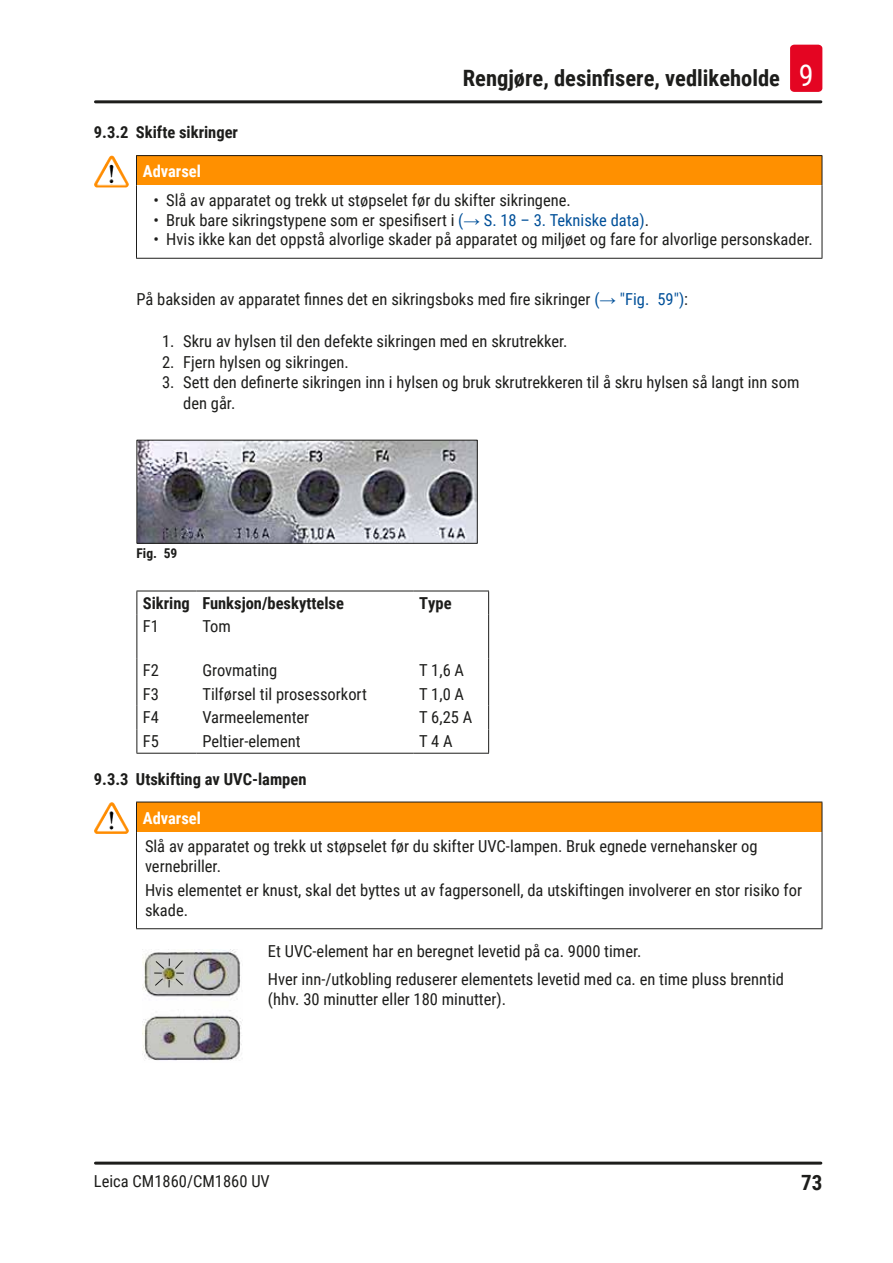
<style>
.page{position:relative;width:893px;height:1263px;background:#fff}
.page>*{position:absolute;margin:0;border:0;box-sizing:border-box;transform-origin:0 0}
.t1{font:700 22.5px "Roboto Condensed";color:#1d1d1b}
.t2{font:700 21px "Roboto Condensed";color:#1d1d1b}
.Table_text{font:16.5px/20.9px "Roboto Condensed";color:#1d1d1b}
.Source_of_danger{font:16.5px/19.8px "Roboto Condensed";color:#1d1d1b}
.Table_heading{font:700 16.5px "Roboto Condensed";color:#1d1d1b}
.Description_text{font:16.5px "Roboto Condensed";color:#1d1d1b}
.Signalword__no_use_a{font:700 16.5px "Roboto Condensed";color:#fff}
.t3{font:700 13.5px "Roboto Condensed";color:#1d1d1b}
.s1{font-weight:400;font-size:30px;color:#fff}
.s2{color:#005099}
.s3{font-family:"Arial";color:#005099}
</style>
<div class="page">
<hr style="left:95px;top:100px;width:726px;height:3px;background:#1d1d1b">
<hr style="left:95px;top:1161px;width:726px;height:3px;background:#1d1d1b">
<div style="left:790px;top:45px;width:32px;height:47px;background:#e40522;border-radius:4px"></div>
<div style="left:136px;top:156px;width:686px;height:30px;background:#ff9000"></div>
<hr style="left:136px;top:156px;width:1px;height:30px;background:#1d1d1b">
<hr style="left:136px;top:186px;width:1px;height:72px;background:#1d1d1b">
<hr style="left:822px;top:186px;width:1px;height:72px;background:#1d1d1b">
<hr style="left:136px;top:258px;width:686px;height:1px;background:#1d1d1b">
<hr style="left:136px;top:155px;width:686px;height:1px;background:#1d1d1b">
<hr style="left:822px;top:156px;width:1px;height:30px;background:#1d1d1b">
<img style="left:96px;top:156px;width:15px;height:24px">
<img style="left:138px;top:442px;width:338px;height:100px">
<div style="left:136px;top:440px;width:342px;height:104px;border:1px solid #1d1d1b"></div>
<hr style="left:136px;top:615px;width:1px;height:43px;background:#1d1d1b">
<hr style="left:488px;top:615px;width:1px;height:43px;background:#1d1d1b">
<svg style="left:136px;top:658px;width:1px;height:95px"></svg>
<svg style="left:488px;top:658px;width:1px;height:95px"></svg>
<hr style="left:136px;top:753px;width:60px;height:1px;background:#1d1d1b">
<hr style="left:196px;top:753px;width:217px;height:1px;background:#1d1d1b">
<hr style="left:413px;top:753px;width:76px;height:1px;background:#1d1d1b">
<hr style="left:136px;top:591px;width:60px;height:1px;background:#1d1d1b">
<svg style="left:136px;top:591px;width:1px;height:24px"></svg>
<hr style="left:196px;top:591px;width:217px;height:1px;background:#1d1d1b">
<hr style="left:413px;top:591px;width:76px;height:1px;background:#1d1d1b">
<svg style="left:488px;top:591px;width:1px;height:24px"></svg>
<div style="left:136px;top:802px;width:686px;height:30px;background:#ff9000"></div>
<hr style="left:136px;top:802px;width:1px;height:30px;background:#1d1d1b">
<hr style="left:136px;top:832px;width:1px;height:96px;background:#1d1d1b">
<hr style="left:822px;top:832px;width:1px;height:96px;background:#1d1d1b">
<hr style="left:136px;top:928px;width:686px;height:1px;background:#1d1d1b">
<hr style="left:136px;top:802px;width:686px;height:1px;background:#1d1d1b">
<hr style="left:822px;top:802px;width:1px;height:30px;background:#1d1d1b">
<img style="left:96px;top:802px;width:15px;height:24px">
<img style="left:142px;top:950px;width:100px;height:111px">
<svg style="left:154px;top:958px;width:30px;height:29px"></svg>
<h1 class="t1" style="left:463px;top:63px;width:352px">Rengjøre, desinfisere, vedlikeholde <span class="s1">9</span></h1>
<p class="Table_heading" style="left:94px;top:121px;width:146px">9.3.2 Skifte sikringer</p>
<p class="Signalword__no_use_a" style="left:143px;top:160px;width:60px">Advarsel</p>
<p class="Table_text" style="left:153px;top:189px;width:419px">• Slå av apparatet og trekk ut støpselet før du skifter sikringene.</p>
<p class="Table_text" style="left:153px;top:209px;width:497px">• Bruk bare sikringstypene som er spesifisert i <span class="s2">(</span><span class="s3">→</span> <span class="s2">S. 18 – 3. Tekniske data)</span>.</p>
<p class="Table_text" style="left:153px;top:229px;width:661px">• Hvis ikke kan det oppstå alvorlige skader på apparatet og miljøet og fare for alvorlige personskader.</p>
<p class="Description_text" style="left:136px;top:288px;width:553px">På baksiden av apparatet finnes det en sikringsboks med fire sikringer <span class="s2">(</span><span class="s3">→</span> <span class="s2">"Fig. 59")</span>:</p>
<p class="Table_text" style="left:162px;top:330px;width:407px">1. Skru av hylsen til den defekte sikringen med en skrutrekker.</p>
<p class="Table_text" style="left:162px;top:351px;width:188px">2. Fjern hylsen og sikringen.</p>
<p class="Table_text" style="left:183px;top:372px;width:618px;text-indent:-21px">3. Sett den definerte sikringen inn i hylsen og bruk skrutrekkeren til å skru hylsen så langt inn som den går.</p>
<p class="t3" style="left:137px;top:543px;width:42px">Fig. 59</p>
<p class="Table_heading" style="left:143px;top:591px;width:49px">Sikring</p>
<p class="Table_heading" style="left:202px;top:591px;width:143px">Funksjon/beskyttelse</p>
<p class="Table_heading" style="left:419px;top:591px;width:34px">Type</p>
<p class="Table_text" style="left:143px;top:615px;width:18px">F1</p>
<p class="Table_text" style="left:202px;top:615px;width:30px">Tom</p>
<p class="Table_text" style="left:143px;top:659px;width:18px">F2</p>
<p class="Table_text" style="left:202px;top:659px;width:76px">Grovmating</p>
<p class="Table_text" style="left:419px;top:659px;width:46px">T 1,6 A</p>
<p class="Table_text" style="left:143px;top:683px;width:18px">F3</p>
<p class="Table_text" style="left:202px;top:683px;width:166px">Tilførsel til prosessorkort</p>
<p class="Table_text" style="left:419px;top:683px;width:46px">T 1,0 A</p>
<p class="Table_text" style="left:143px;top:706px;width:18px">F4</p>
<p class="Table_text" style="left:202px;top:706px;width:108px">Varmeelementer</p>
<p class="Table_text" style="left:419px;top:706px;width:55px">T 6,25 A</p>
<p class="Table_text" style="left:143px;top:730px;width:18px">F5</p>
<p class="Table_text" style="left:202px;top:730px;width:100px">Peltier-element</p>
<p class="Table_text" style="left:419px;top:730px;width:35px">T 4A</p>
<p class="Table_heading" style="left:94px;top:767px;width:214px">9.3.3 Utskifting av UVC-lampen</p>
<p class="Signalword__no_use_a" style="left:143px;top:806px;width:60px">Advarsel</p>
<p class="Source_of_danger" style="left:145px;top:836px;width:614px">Slå av apparatet og trekk ut støpselet før du skifter UVC-lampen. Bruk egnede vernehansker og vernebriller.</p>
<p class="Source_of_danger" style="left:145px;top:880px;width:659px">Hvis elementet er knust, skal det byttes ut av fagpersonell, da utskiftingen involverer en stor risiko for skade.</p>
<p class="Table_text" style="left:268px;top:940px;width:375px">Et UVC-element har en beregnet levetid på ca. 9000 timer.</p>
<p class="Table_text" style="left:268px;top:969px;width:518px;line-height:19.8px">Hver inn-/utkobling reduserer elementets levetid med ca. en time pluss brenntid (hhv. 30 minutter eller 180 minutter).</p>
<p class="Table_text" style="left:94px;top:1170px;width:177px">Leica CM1860/CM1860 UV</p>
<p class="t2" style="left:801px;top:1168px;width:23px">73</p>
</div>
